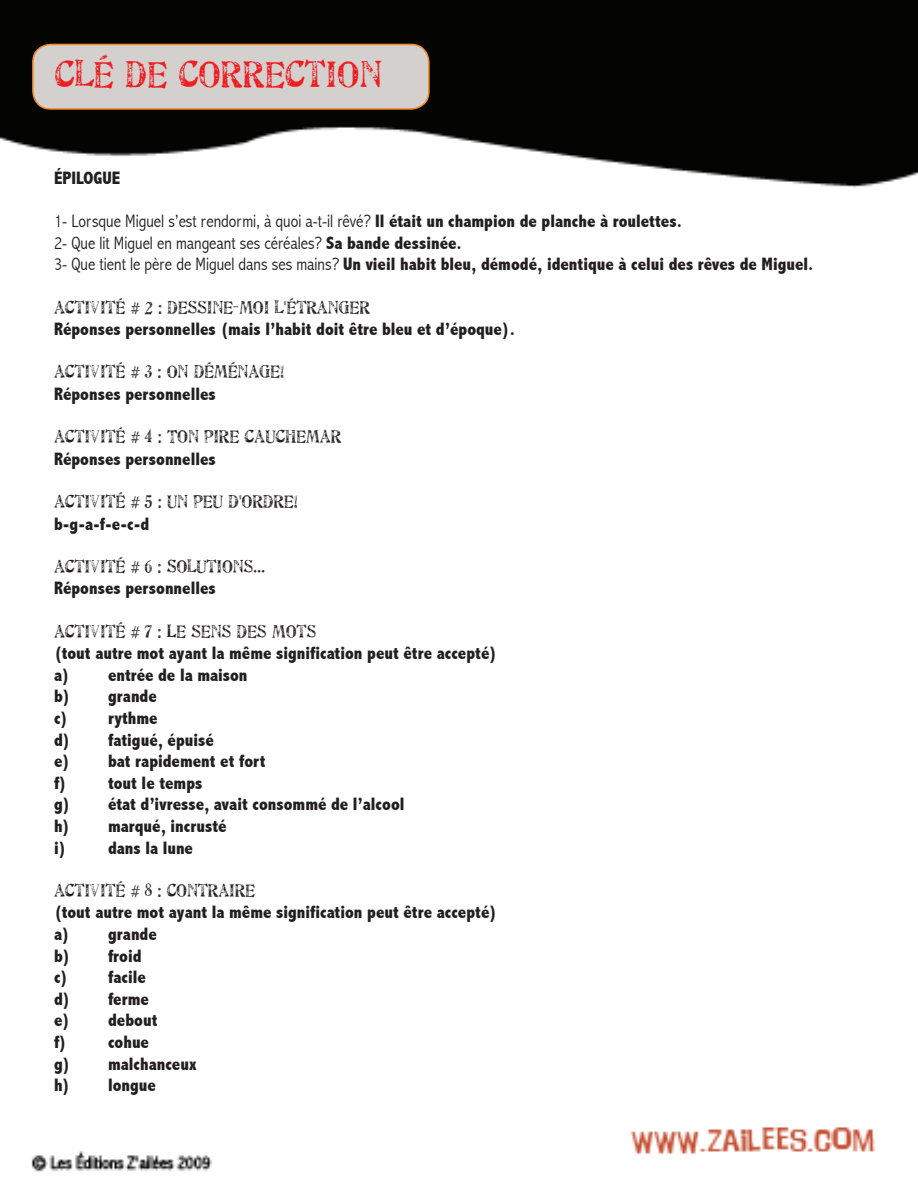
<style>
.page{position:relative;width:918px;height:1188px;background:#fff}
.page>*{position:absolute;margin:0;border:0;box-sizing:border-box;transform-origin:0 0}
.t1{font:500 37.5px "Artistamp";color:#ee1e23}
.t2{font:800 condensed 18px/21.6px "Abadi";color:#231f20}
.t3{font:300 condensed 18px/21.6px "Abadi";color:#231f20}
.t4{font:500 18px "Artistamp";color:#231f20}
.s1{font-weight:800}
</style>
<div class="page">
<img style="left:0;top:0;width:918px;height:1172px">
<div style="left:33px;top:44px;width:396px;height:65px;background:#d4d0cd;border-radius:18px"></div>
<div style="left:32px;top:44px;width:398px;height:66px;border:2px solid #f58822;border-radius:18px"></div>
<h1 class="t1" style="left:55px;top:54px;width:329px">CLÉ DE CORRECTION</h1>
<p class="t2" style="left:54px;top:167px;width:10px">épilogue</p>
<p class="t3" style="left:54px;top:210px;width:761px">1- Lorsque Miguel s’est rendormi, à quoi a-t-il rêvé? <span class="s1">Il était un champion de planche à roulettes.<br></span>2- Que lit Miguel en mangeant ses céréales? <span class="s1">Sa bande dessinée.<br></span>3- Que tient le père de Miguel dans ses mains? <span class="s1">Un vieil habit bleu, démodé, identique à celui des rêves de Miguel.</span></p>
<p class="t4" style="left:54px;top:297px;width:317px">ACTIVITÉ # 2 : DESSINE-MOI L'ÉTRANGER</p>
<p class="t2" style="left:54px;top:318px;width:462px">Réponses personnelles (mais l’habit doit être bleu et d’époque).</p>
<p class="t4" style="left:54px;top:362px;width:231px">ACTIVITÉ # 3 : ON DÉMÉNAGE!</p>
<p class="t2" style="left:54px;top:383px;width:163px">Réponses personnelles</p>
<p class="t4" style="left:54px;top:427px;width:289px">ACTIVITÉ # 4 : TON PIRE CAUCHEMAR</p>
<p class="t2" style="left:54px;top:448px;width:163px">Réponses personnelles</p>
<p class="t4" style="left:54px;top:492px;width:245px">ACTIVITÉ # 5 : UN PEU D'ORDRE!</p>
<p class="t2" style="left:54px;top:513px;width:97px">b-g-a-f-e-c-d</p>
<p class="t4" style="left:54px;top:557px;width:213px">ACTIVITÉ # 6 : SOLUTIONS...</p>
<p class="t2" style="left:54px;top:578px;width:163px">Réponses personnelles</p>
<p class="t4" style="left:54px;top:621px;width:264px">ACTIVITÉ # 7 : LE SENS DES MOTS</p>
<p class="t2" style="left:54px;top:642px;width:445px">(tout autre mot ayant la même signification peut être accepté) a) entrée de la maison<br>b) grande<br>c) rythme<br>d) fatigué, épuisé<br>e) bat rapidement et fort<br>f) tout le temps<br>g) état d’ivresse, avait consommé de l’alcool<br>h) marqué, incrusté<br>i) dans la lune</p>
<p class="t4" style="left:54px;top:881px;width:203px">ACTIVITÉ # 8 : CONTRAIRE</p>
<p class="t2" style="left:54px;top:902px;width:445px">(tout autre mot ayant la même signification peut être accepté) a) grande<br>b) froid<br>c) facile<br>d) ferme<br>e) debout<br>f) cohue<br>g) malchanceux<br>h) longue</p>
</div>
